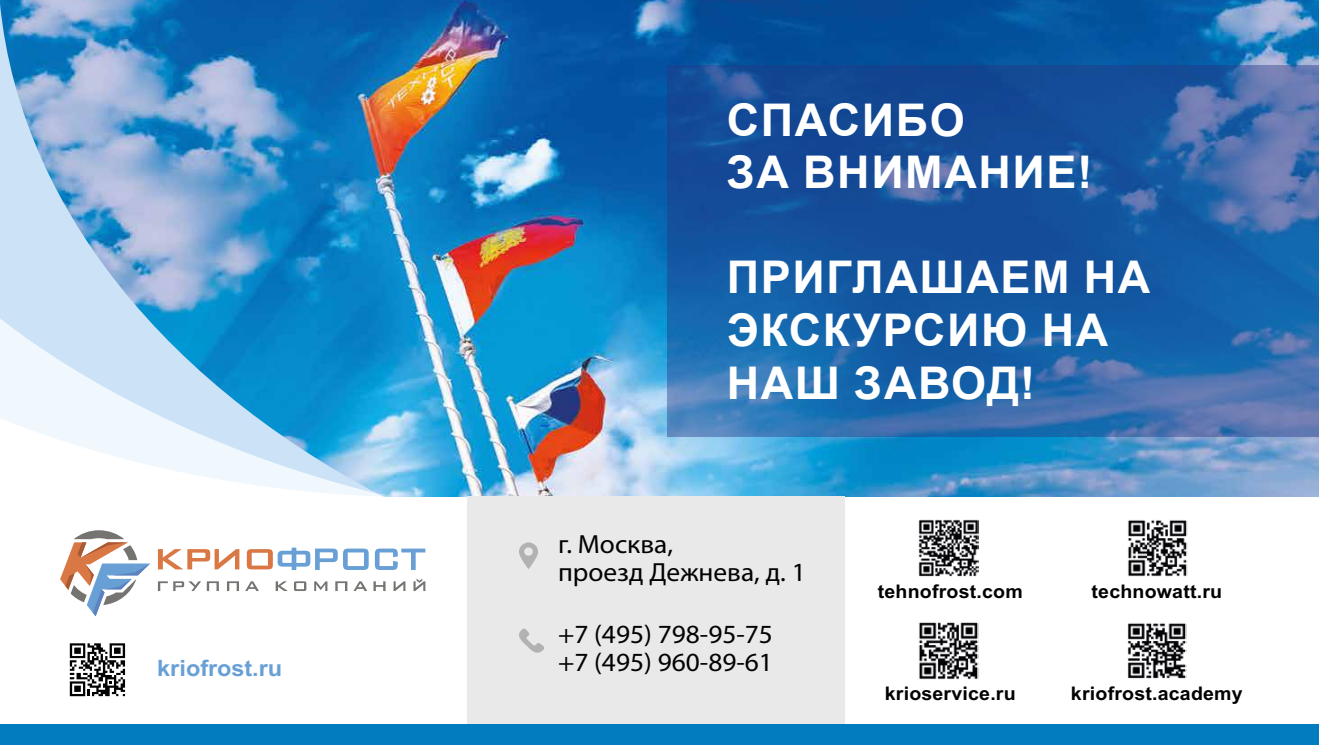
<style>
.page{position:relative;width:1319px;height:745px;background:#fff}
.page>*{position:absolute;margin:0;border:0;box-sizing:border-box;transform-origin:0 0}
.t1{font:700 45px/52.5px "Arial";letter-spacing:.035em;color:#fff}
.t2{font:26.25px/28.1px "Myriad Pro";color:#020203;scale:1.04 1}
.t3{font:700 22.5px "Arial";color:#68a0d6;scale:1.04 1}
.t4{font:700 18.75px "Arial";letter-spacing:.01em;color:#020203;scale:1.04 1}
</style>
<div class="page">
<img style="left:0;top:0;width:1318px;height:496px">
<div style="left:467px;top:496px;width:378px;height:237px;background:#e9e9e9"></div>
<svg style="left:519px;top:628px;width:25px;height:24px"></svg>
<svg style="left:519px;top:542px;width:19px;height:26px"></svg>
<svg style="left:60px;top:530px;width:90px;height:86px"></svg>
<svg style="left:158px;top:549px;width:81px;height:20px"></svg>
<svg style="left:247px;top:547px;width:121px;height:22px"></svg>
<svg style="left:375px;top:548px;width:50px;height:21px"></svg>
<svg style="left:158px;top:581px;width:43px;height:9px"></svg>
<svg style="left:207px;top:581px;width:12px;height:9px"></svg>
<svg style="left:227px;top:581px;width:12px;height:9px"></svg>
<svg style="left:246px;top:581px;width:13px;height:9px"></svg>
<svg style="left:275px;top:581px;width:12px;height:9px"></svg>
<svg style="left:294px;top:581px;width:12px;height:9px"></svg>
<svg style="left:314px;top:581px;width:13px;height:9px"></svg>
<svg style="left:335px;top:581px;width:12px;height:9px"></svg>
<svg style="left:354px;top:581px;width:13px;height:9px"></svg>
<svg style="left:373px;top:581px;width:12px;height:9px"></svg>
<svg style="left:393px;top:581px;width:12px;height:9px"></svg>
<svg style="left:413px;top:578px;width:12px;height:12px"></svg>
<img style="left:918px;top:519px;width:59px;height:57px">
<img style="left:1127px;top:623px;width:59px;height:55px">
<img style="left:919px;top:622px;width:58px;height:57px">
<img style="left:1128px;top:520px;width:58px;height:56px">
<svg style="left:70px;top:643px;width:55px;height:52px"></svg>
<div style="left:0;top:724px;width:1318px;height:20px;background:#037cbf"></div>
<svg style="left:667px;top:65px;width:651px;height:371px;background:#225da4"></svg>
<p class="t3" style="left:157px;top:652px;width:122px">kriofrost.ru</p>
<h1 class="t1" style="left:726px;top:94px;width:367px">СПАСИБО<br>ЗА ВНИМАНИЕ!</h1>
<h1 class="t1" style="left:726px;top:251px;width:425px">ПРИГЛАШАЕМ НА<br>ЭКСКУРСИЮ НА<br>НАШ ЗАВОД!</h1>
<h2 class="t2" style="left:558px;top:529px;width:240px">г. Москва,<br>проезд Дежнева, д. 1</h2>
<h2 class="t2" style="left:558px;top:619px;width:208px">+7 (495) 798-95-75 +7 (495) 960-89-61</h2>
<p class="t4" style="left:877px;top:577px;width:141px">tehnofrost.com</p>
<p class="t4" style="left:884px;top:680px;width:127px">krioservice.ru</p>
<p class="t4" style="left:1091px;top:577px;width:127px">technowatt.ru</p>
<p class="t4" style="left:1070px;top:680px;width:167px">kriofrost.academy</p>
</div>
